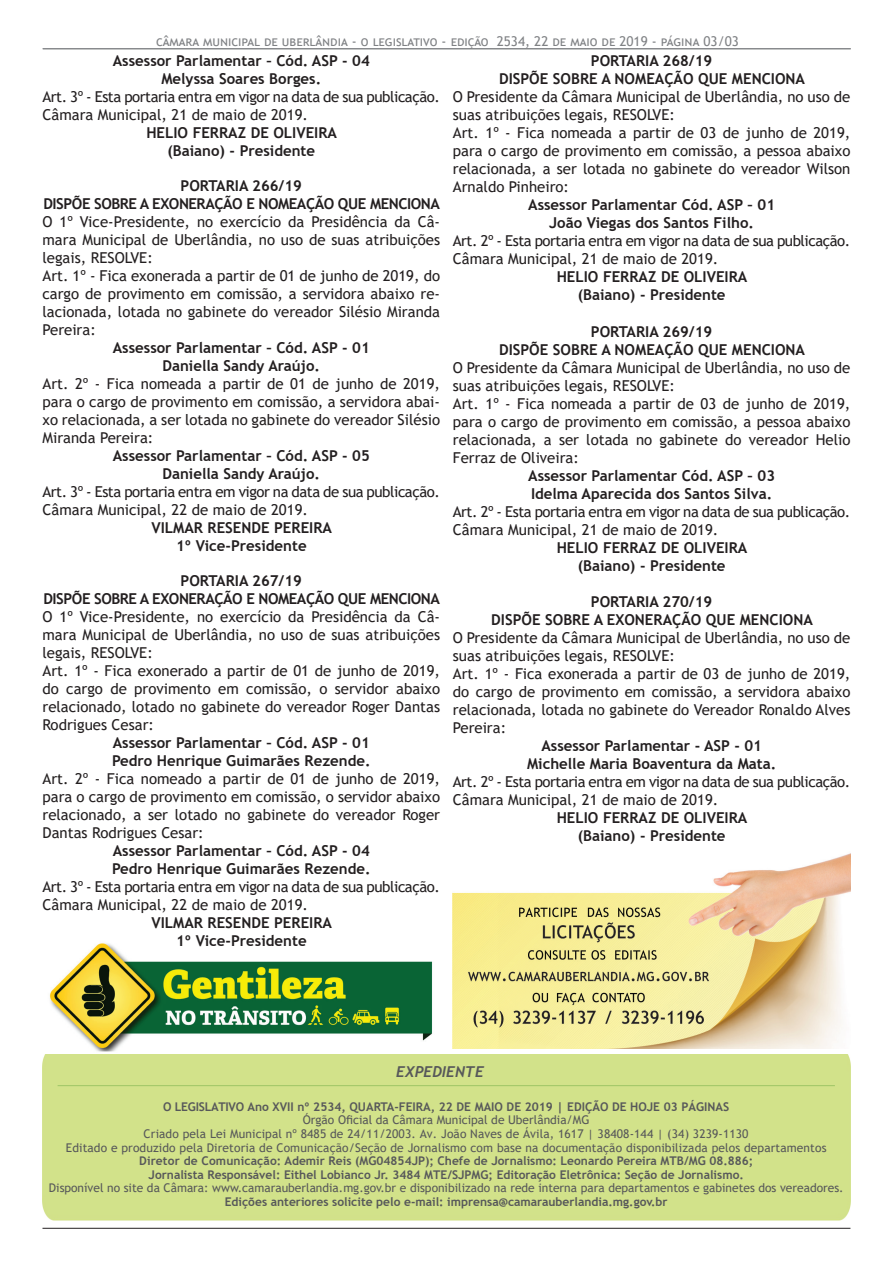
<style>
.page{position:relative;width:893px;height:1263px;background:#fff}
.page>*{position:absolute;margin:0;border:0;box-sizing:border-box;transform-origin:0 0}
.t1{font:15px/18px "Trebuchet MS";color:#231f20;text-align:justify}
.t2{font:700 15px "Trebuchet MS";color:#231f20}
.t3{font:15px "Trebuchet MS";letter-spacing:-.03em;color:#231f20}
.t4{font:700 15px "Trebuchet MS";letter-spacing:-.03em;color:#231f20}
.t5{font:italic 700 15px "Trebuchet";color:#57585a}
.t6{font:13.5px "Trebuchet MS";color:#808285}
.t7{font:12px/13.5px "Trebuchet MS";letter-spacing:.01em;color:#57585a;text-align:center}
.t8{font:700 12px "Trebuchet MS";color:#57585a}
.s1{font-weight:700}
</style>
<div class="page">
<hr style="left:42px;top:1228px;width:808px;height:1px;background:#231f20">
<hr style="left:43px;top:48px;width:808px;height:1px;background:#808285">
<hr style="left:58px;top:1085px;width:777px;height:1px;background:#9ec566">
<img style="left:453px;top:853px;width:397px;height:196px">
<img style="left:49px;top:943px;width:383px;height:109px">
<p class="t6" style="left:156px;top:32px;width:584px">câmara municipal de uberlândia - o legislativo - edição 2534, 22 de maio de 2019 - página 03/03</p>
<p class="t2" style="left:113px;top:52px;width:258px">Assessor Parlamentar – Cód. ASP - 04</p>
<p class="t2" style="left:161px;top:70px;width:161px">Melyssa Soares Borges.</p>
<p class="t3" style="left:43px;top:88px;width:399px">Art. 3º - Esta portaria entra em vigor na data de sua publicação.</p>
<p class="t1" style="left:43px;top:106px;width:267px">Câmara Municipal, 21 de maio de 2019.</p>
<p class="t2" style="left:146px;top:124px;width:192px">HELIO FERRAZ DE OLIVEIRA</p>
<p class="t2" style="left:167px;top:142px;width:149px">(Baiano) - Presidente</p>
<p class="t2" style="left:181px;top:176px;width:123px">PORTARIA 266/19</p>
<p class="t4" style="left:43px;top:194px;width:398px">DISPÕE SOBRE A EXONERAÇÃO E NOMEAÇÃO QUE MENCIONA</p>
<p class="t1" style="left:43px;top:212px;width:399px">O 1º Vice-Presidente, no exercício da Presidência da Câ&shy;mara Municipal de Uberlândia, no uso de suas atribuições legais, RESOLVE:</p>
<p class="t1" style="left:43px;top:266px;width:399px">Art. 1º - Fica exonerada a partir de 01 de junho de 2019, do cargo de provimento em comissão, a servidora abaixo re&shy;lacionada, lotada no gabinete do vereador Silésio Miranda Pereira:</p>
<p class="t2" style="left:113px;top:338px;width:258px">Assessor Parlamentar – Cód. ASP - 01</p>
<p class="t2" style="left:162px;top:356px;width:159px">Daniella Sandy Araújo.</p>
<p class="t1" style="left:43px;top:374px;width:399px">Art. 2º - Fica nomeada a partir de 01 de junho de 2019, para o cargo de provimento em comissão, a servidora abai&shy;xo relacionada, a ser lotada no gabinete do vereador Silésio Miranda Pereira:</p>
<p class="t2" style="left:113px;top:446px;width:258px">Assessor Parlamentar – Cód. ASP - 05</p>
<p class="t2" style="left:162px;top:464px;width:159px">Daniella Sandy Araújo.</p>
<p class="t3" style="left:43px;top:482px;width:399px">Art. 3º - Esta portaria entra em vigor na data de sua publicação.</p>
<p class="t1" style="left:43px;top:500px;width:267px">Câmara Municipal, 22 de maio de 2019.</p>
<p class="t2" style="left:151px;top:518px;width:182px">VILMAR RESENDE PEREIRA</p>
<p class="t2" style="left:176px;top:536px;width:132px">1º Vice-Presidente</p>
<p class="t2" style="left:591px;top:52px;width:123px">PORTARIA 268/19</p>
<p class="t2" style="left:499px;top:70px;width:308px">DISPÕE SOBRE A NOMEAÇÃO QUE MENCIONA</p>
<p class="t1" style="left:453px;top:88px;width:399px">O Presidente da Câmara Municipal de Uberlândia, no uso de suas atribuições legais, RESOLVE:</p>
<p class="t1" style="left:453px;top:124px;width:399px">Art. 1º - Fica nomeada a partir de 03 de junho de 2019, para o cargo de provimento em comissão, a pessoa abaixo relacionada, a ser lotada no gabinete do vereador Wilson Arnaldo Pinheiro:</p>
<p class="t2" style="left:528px;top:196px;width:248px">Assessor Parlamentar Cód. ASP – 01</p>
<p class="t2" style="left:549px;top:214px;width:206px">João Viegas dos Santos Filho.</p>
<p class="t3" style="left:453px;top:232px;width:399px">Art. 2º - Esta portaria entra em vigor na data de sua publicação.</p>
<p class="t1" style="left:453px;top:250px;width:267px">Câmara Municipal, 21 de maio de 2019.</p>
<p class="t2" style="left:557px;top:268px;width:192px">HELIO FERRAZ DE OLIVEIRA</p>
<p class="t2" style="left:578px;top:286px;width:149px">(Baiano) - Presidente</p>
<p class="t2" style="left:591px;top:322px;width:123px">PORTARIA 269/19</p>
<p class="t2" style="left:499px;top:340px;width:308px">DISPÕE SOBRE A NOMEAÇÃO QUE MENCIONA</p>
<p class="t1" style="left:453px;top:359px;width:399px">O Presidente da Câmara Municipal de Uberlândia, no uso de suas atribuições legais, RESOLVE:</p>
<p class="t1" style="left:453px;top:395px;width:399px">Art. 1º - Fica nomeada a partir de 03 de junho de 2019, para o cargo de provimento em comissão, a pessoa abaixo relacionada, a ser lotada no gabinete do vereador Helio Ferraz de Oliveira:</p>
<p class="t2" style="left:528px;top:466px;width:248px">Assessor Parlamentar Cód. ASP – 03</p>
<p class="t2" style="left:531px;top:484px;width:243px">Idelma Aparecida dos Santos Silva.</p>
<p class="t3" style="left:453px;top:502px;width:399px">Art. 2º - Esta portaria entra em vigor na data de sua publicação.</p>
<p class="t1" style="left:453px;top:521px;width:267px">Câmara Municipal, 21 de maio de 2019.</p>
<p class="t2" style="left:557px;top:538px;width:192px">HELIO FERRAZ DE OLIVEIRA</p>
<p class="t2" style="left:578px;top:556px;width:149px">(Baiano) - Presidente</p>
<p class="t2" style="left:591px;top:592px;width:123px">PORTARIA 270/19</p>
<p class="t2" style="left:491px;top:610px;width:323px">DISPÕE SOBRE A EXONERAÇÃO QUE MENCIONA</p>
<p class="t1" style="left:453px;top:628px;width:399px">O Presidente da Câmara Municipal de Uberlândia, no uso de suas atribuições legais, RESOLVE:</p>
<p class="t1" style="left:453px;top:664px;width:399px">Art. 1º - Fica exonerada a partir de 03 de junho de 2019, do cargo de provimento em comissão, a servidora abaixo relacionada, lotada no gabinete do Vereador Ronaldo Alves Pereira:</p>
<p class="t2" style="left:541px;top:736px;width:222px">Assessor Parlamentar - ASP - 01</p>
<p class="t2" style="left:527px;top:754px;width:251px">Michelle Maria Boaventura da Mata.</p>
<p class="t3" style="left:453px;top:772px;width:399px">Art. 2º - Esta portaria entra em vigor na data de sua publicação.</p>
<p class="t1" style="left:453px;top:790px;width:267px">Câmara Municipal, 21 de maio de 2019.</p>
<p class="t2" style="left:557px;top:808px;width:192px">HELIO FERRAZ DE OLIVEIRA</p>
<p class="t2" style="left:578px;top:826px;width:149px">(Baiano) - Presidente</p>
<p class="t2" style="left:181px;top:571px;width:123px">PORTARIA 267/19</p>
<p class="t4" style="left:43px;top:589px;width:398px">DISPÕE SOBRE A EXONERAÇÃO E NOMEAÇÃO QUE MENCIONA</p>
<p class="t1" style="left:43px;top:607px;width:399px">O 1º Vice-Presidente, no exercício da Presidência da Câ&shy;mara Municipal de Uberlândia, no uso de suas atribuições legais, RESOLVE:</p>
<p class="t1" style="left:43px;top:661px;width:399px">Art. 1º - Fica exonerado a partir de 01 de junho de 2019, do cargo de provimento em comissão, o servidor abaixo relacionado, lotado no gabinete do vereador Roger Dantas Rodrigues Cesar:</p>
<p class="t2" style="left:113px;top:733px;width:258px">Assessor Parlamentar – Cód. ASP - 01</p>
<p class="t2" style="left:112px;top:751px;width:260px">Pedro Henrique Guimarães Rezende.</p>
<p class="t1" style="left:43px;top:769px;width:399px">Art. 2º - Fica nomeado a partir de 01 de junho de 2019, para o cargo de provimento em comissão, o servidor abaixo relacionado, a ser lotado no gabinete do vereador Roger Dantas Rodrigues Cesar:</p>
<p class="t2" style="left:113px;top:841px;width:258px">Assessor Parlamentar – Cód. ASP - 04</p>
<p class="t2" style="left:112px;top:859px;width:260px">Pedro Henrique Guimarães Rezende.</p>
<p class="t3" style="left:43px;top:877px;width:399px">Art. 3º - Esta portaria entra em vigor na data de sua publicação.</p>
<p class="t1" style="left:43px;top:895px;width:267px">Câmara Municipal, 22 de maio de 2019.</p>
<p class="t2" style="left:151px;top:913px;width:182px">VILMAR RESENDE PEREIRA</p>
<p class="t2" style="left:176px;top:931px;width:132px">1º Vice-Presidente</p>
<p class="t5" style="left:396px;top:1062px;width:90px">EXPEDIENTE</p>
<p class="t8" style="left:163px;top:1099px;width:567px">O LEGISLATIVO Ano XVII nº 2534, QUARTA-FEIRA, 22 DE MAIO DE 2019 | EDIÇÃO DE HOJE 03 PÁGINAS</p>
<p class="t7" style="left:303px;top:1113px;width:288px">Órgão Oficial da Câmara Municipal de Uberlândia/MG</p>
<p class="t7" style="left:144px;top:1127px;width:606px">Criado pela Lei Municipal nº 8485 de 24/11/2003. Av. João Naves de Ávila, 1617 | 38408-144 | (34) 3239-1130</p>
<p class="t7" style="left:66px;top:1140px;width:762px">Editado e produzido pela Diretoria de Comunicação/Seção de Jornalismo com base na documentação disponibilizada pelos departamentos</p>
<p class="t8" style="left:139px;top:1153px;width:616px">Diretor de Comunicação: Ademir Reis (MG04854JP); Chefe de Jornalismo: Leonardo Pereira MTB/MG 08.886;</p>
<p class="t8" style="left:149px;top:1167px;width:597px">Jornalista Responsável: Eithel Lobianco Jr. 3484 MTE/SJPMG; Editoração Eletrônica: Seção de Jornalismo.</p>
<p class="t7" style="left:49px;top:1181px;width:796px">Disponível no site da Câmara: www.camarauberlandia.mg.gov.br e disponibilizado na rede interna para departamentos e gabinetes dos vereadores.<br><span class="s1">Edições anteriores solicite pelo e-mail: imprensa@camarauberlandia.mg.gov.br</span></p>
</div>
